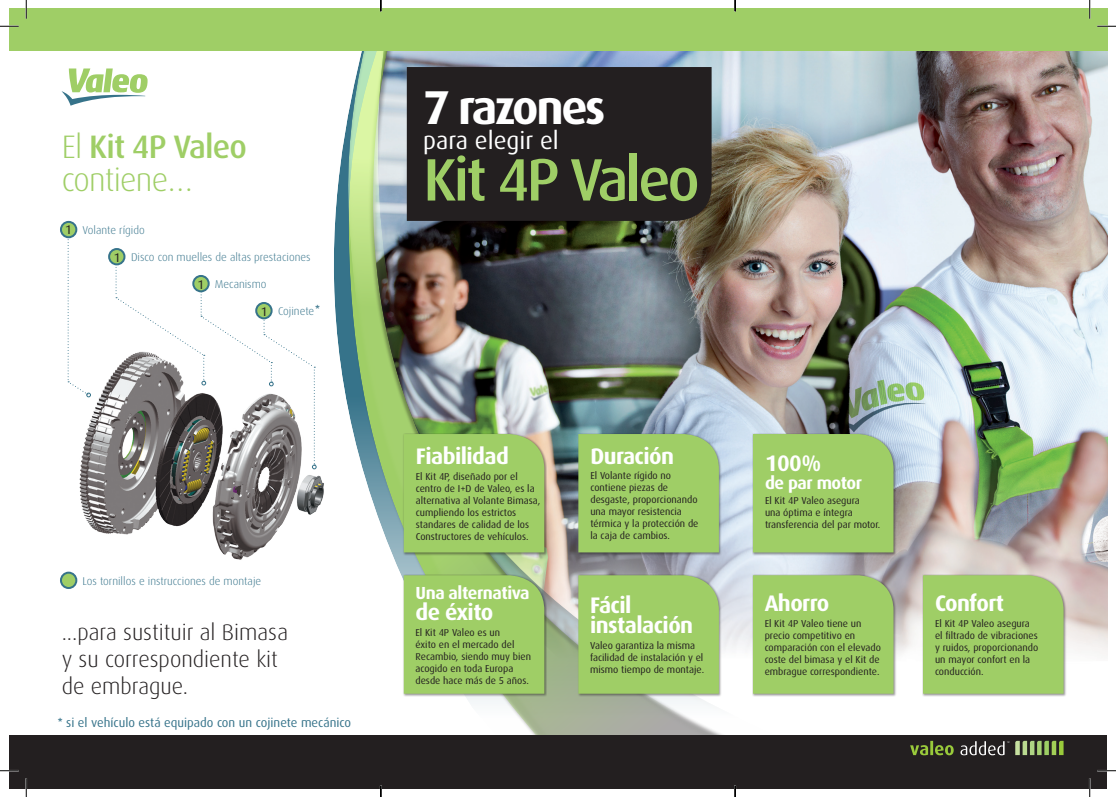
<style>
.page{position:relative;width:1116px;height:797px;background:#fff}
.page>*{position:absolute;margin:0;border:0;box-sizing:border-box;transform-origin:0 0}
.t1{font:500 59.88px "Dax";letter-spacing:-.05em;color:#9fce66}
.t2{font:700 47.5px "Dax";letter-spacing:-.055em;color:#fff}
.t3{font:300 32.5px/32.5px "Dax";letter-spacing:-.025em;color:#9fce66}
.t4{font:24.5px "Dax";color:#fff}
.t5{font:700 22.5px/20px "Dax";letter-spacing:-.025em;color:#fff}
.t6{font:300 22.5px/27px "Dax";color:#231f20}
.t7{font:700 17.5px "Dax";letter-spacing:-.025em;color:#fff}
.t8{font:12.62px "Dax";color:#36738a}
.t9{font:12.62px "Arial";color:#36738a}
.t10{font:300 11.25px "Dax";color:#36738a}
.t11{font:10px/12px "Dax";color:#231f20}
.s1{font-weight:500}
.s2{font-weight:400;font-size:12.62px;color:#231f20}
.s3{font-family:"Arial"}
</style>
<div class="page">
<img style="left:804px;top:51px;width:303px;height:719px">
<div style="left:332px;top:39px;width:472px;height:707px;background:#231f20;opacity:.4"></div>
<div style="left:347px;top:37px;width:388px;height:709px;background:#231f20;opacity:.4"></div>
<img style="left:338px;top:51px;width:378px;height:684px">
<div style="left:9px;top:735px;width:1097px;height:53px;background:#231f20"></div>
<div style="left:9px;top:9px;width:1098px;height:42px;background:#9fce66"></div>
<svg style="left:910px;top:745px;width:18px;height:10px"></svg>
<hr style="left:930px;top:740px;width:3px;height:15px;background:#99ca3b">
<svg style="left:935px;top:745px;width:18px;height:10px"></svg>
<svg style="left:960px;top:741px;width:49px;height:14px"></svg>
<svg style="left:1015px;top:740px;width:48px;height:15px"></svg>
<svg style="left:62px;top:68px;width:86px;height:38px"></svg>
<div style="left:402px;top:433px;width:145px;height:122px;background:#231f20;opacity:.47"></div>
<div style="left:404px;top:434px;width:140px;height:118px;background:#9fce66"></div>
<div style="left:402px;top:574px;width:145px;height:122px;background:#231f20;opacity:.47"></div>
<div style="left:404px;top:575px;width:140px;height:118px;background:#9fce66"></div>
<div style="left:61px;top:572px;width:15px;height:16px;background:#9fce66;border-radius:50%"></div>
<div style="left:60px;top:571px;width:17px;height:18px;border:2px solid #36738a;border-radius:50%"></div>
<img style="left:79px;top:351px;width:255px;height:215px">
<svg style="left:68px;top:233px;width:23px;height:164px"></svg>
<svg style="left:116px;top:258px;width:200px;height:211px"></svg>
<div style="left:61px;top:222px;width:15px;height:15px;background:#9fce66;border-radius:50%"></div>
<div style="left:60px;top:221px;width:17px;height:17px;border:2px solid #36738a;border-radius:50%"></div>
<div style="left:109px;top:249px;width:15px;height:15px;background:#9fce66;border-radius:50%"></div>
<div style="left:108px;top:248px;width:17px;height:17px;border:2px solid #36738a;border-radius:50%"></div>
<div style="left:193px;top:276px;width:16px;height:15px;background:#9fce66;border-radius:50%"></div>
<div style="left:192px;top:275px;width:18px;height:17px;border:2px solid #36738a;border-radius:50%"></div>
<div style="left:256px;top:303px;width:15px;height:15px;background:#9fce66;border-radius:50%"></div>
<div style="left:255px;top:302px;width:17px;height:17px;border:2px solid #36738a;border-radius:50%"></div>
<div style="left:407px;top:67px;width:304px;height:154px;background:#231f20"></div>
<div style="left:424px;top:90px;width:276px;height:114px;background:#231f20"></div>
<div style="left:577px;top:574px;width:144px;height:122px;background:#231f20;opacity:.47"></div>
<div style="left:578px;top:575px;width:141px;height:118px;background:#9fce66"></div>
<div style="left:577px;top:433px;width:144px;height:122px;background:#231f20;opacity:.47"></div>
<div style="left:578px;top:434px;width:141px;height:118px;background:#9fce66"></div>
<div style="left:752px;top:433px;width:144px;height:122px;background:#231f20;opacity:.47"></div>
<div style="left:753px;top:434px;width:140px;height:118px;background:#9fce66"></div>
<div style="left:752px;top:574px;width:144px;height:122px;background:#231f20;opacity:.47"></div>
<div style="left:753px;top:575px;width:140px;height:118px;background:#9fce66"></div>
<div style="left:921px;top:574px;width:145px;height:122px;background:#231f20;opacity:.47"></div>
<div style="left:923px;top:575px;width:140px;height:118px;background:#9fce66"></div>
<svg style="left:0;top:25px;width:19px;height:2px"></svg>
<svg style="left:1097px;top:25px;width:18px;height:2px"></svg>
<svg style="left:0;top:770px;width:19px;height:1px"></svg>
<svg style="left:1097px;top:770px;width:18px;height:1px"></svg>
<svg style="left:25px;top:0;width:2px;height:19px"></svg>
<svg style="left:25px;top:778px;width:2px;height:19px"></svg>
<svg style="left:1088px;top:0;width:2px;height:19px"></svg>
<svg style="left:1088px;top:778px;width:2px;height:19px"></svg>
<svg style="left:380px;top:785px;width:1px;height:12px"></svg>
<svg style="left:734px;top:0;width:2px;height:11px"></svg>
<svg style="left:734px;top:785px;width:2px;height:12px"></svg>
<h3 class="t3" style="left:62px;top:131px;width:187px">El <span class="s1">Kit 4P Valeo </span>contiene…</h3>
<p class="t10" style="left:65px;top:224px;width:81px"><span class="s2">1</span> Volante rígido</p>
<p class="t10" style="left:114px;top:251px;width:198px"><span class="s2">1</span> Disco con muelles de altas prestaciones</p>
<p class="t10" style="left:197px;top:278px;width:71px"><span class="s2">1</span> Mecanismo</p>
<p class="t10" style="left:261px;top:305px;width:55px"><span class="s2">1</span> Cojinete</p>
<p class="t9" style="left:315px;top:302px;width:6px">*</p>
<p class="t10" style="left:82px;top:574px;width:180px">Los tornillos e instrucciones de montaje</p>
<h3 class="t6" style="left:62px;top:618px;width:228px">...para sustituir al Bimasa y su correspondiente kit de embrague.</h3>
<p class="t8" style="left:58px;top:715px;width:295px"><span class="s3">*</span> si el vehículo está equipado con un cojinete mecánico</p>
<h2 class="t2" style="left:423px;top:80px;width:183px">7 razones</h2>
<h3 class="t4" style="left:423px;top:127px;width:137px">para elegir el</h3>
<h1 class="t1" style="left:423px;top:146px;width:278px">Kit 4P Valeo</h1>
<h3 class="t5" style="left:416px;top:446px;width:95px">Fiabilidad</h3>
<p class="t11" style="left:416px;top:470px;width:126px">El Kit 4P, diseñado por el centro de I+D de Valeo, es la alternativa al Volante Bimasa, cumpliendo los estrictos standares de calidad de los<br>Constructores de vehículos.</p>
<h3 class="t7" style="left:415px;top:583px;width:116px">Una alternativa</h3>
<h3 class="t5" style="left:415px;top:602px;width:79px">de éxito</h3>
<p class="t11" style="left:415px;top:626px;width:117px">El Kit 4P Valeo es un<br>éxito en el mercado del<br>Recambio, siendo muy bien acogido en toda Europa desde hace más de 5 años.</p>
<h3 class="t5" style="left:590px;top:446px;width:85px">Duración</h3>
<p class="t11" style="left:590px;top:469px;width:110px">El Volante rígido no contiene piezas de desgaste, proporcionando una mayor resistencia térmica y la protección de la caja de cambios.</p>
<h3 class="t5" style="left:590px;top:595px;width:105px">Fácil instalación</h3>
<p class="t11" style="left:590px;top:639px;width:116px">Valeo garantiza la misma facilidad de instalación y el mismo tiempo de montaje.</p>
<h3 class="t5" style="left:765px;top:453px;width:58px">100%</h3>
<h3 class="t7" style="left:765px;top:472px;width:99px">de par motor</h3>
<p class="t11" style="left:765px;top:495px;width:117px">El Kit 4P Valeo asegura<br>una óptima e íntegra transferencia del par motor.</p>
<h3 class="t5" style="left:764px;top:593px;width:66px">Ahorro</h3>
<p class="t11" style="left:764px;top:617px;width:118px">El Kit 4P Valeo tiene un precio competitivo en comparación con el elevado coste del bimasa y el Kit de embrague correspondiente.</p>
<h3 class="t5" style="left:935px;top:593px;width:71px">Confort</h3>
<p class="t11" style="left:935px;top:617px;width:105px">El Kit 4P Valeo asegura el filtrado de vibraciones y ruidos, proporcionando un mayor confort en la conducción.</p>
</div>
